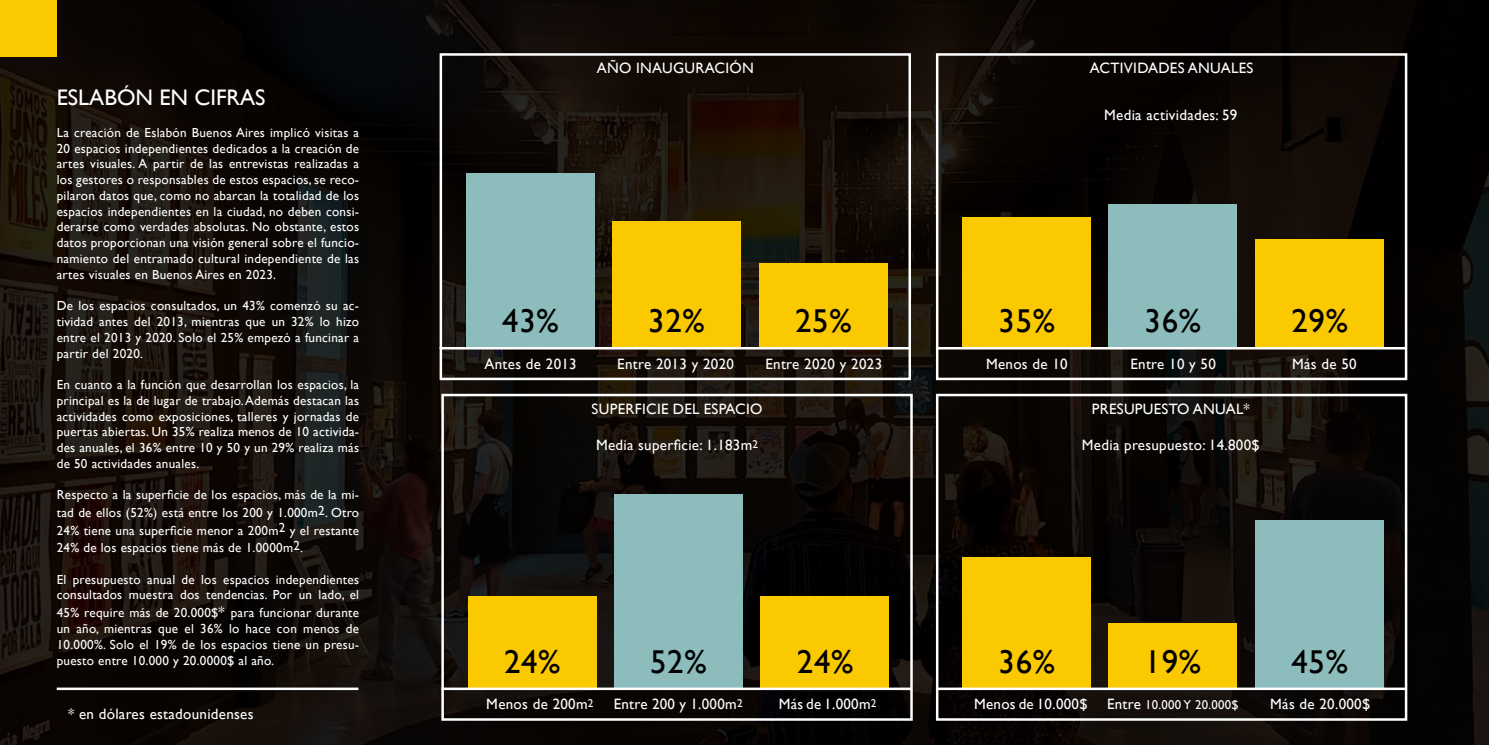
<style>
.page{position:relative;width:1489px;height:745px;background:#fff}
.page>*{position:absolute;margin:0;border:0;box-sizing:border-box;transform-origin:0 0}
.t1{font:33px "Gill Sans";letter-spacing:.02em;color:#000}
.t2{font:22.5px "Gill Sans";color:#fff}
.t3{font:15px "Gill Sans";letter-spacing:.02em;color:#fff}
.t4{font:13.12px/15.8px "Gill Sans";letter-spacing:.02em;color:#fff;text-align:justify}
.t5{font:12.75px "Gill Sans";letter-spacing:.02em;color:#fff}
.s1{font-size:15px}
</style>
<div class="page">
<img style="left:0;top:0;width:1488px;height:744px">
<hr style="left:57px;top:687px;width:301px;height:2px;background:#fff">
<div style="left:0;top:0;width:57px;height:57px;background:#fbc900"></div>
<div style="left:614px;top:494px;width:128px;height:193px;background:#8dbcbc"></div>
<div style="left:468px;top:595px;width:129px;height:92px;background:#fbc900"></div>
<div style="left:760px;top:595px;width:129px;height:92px;background:#fbc900"></div>
<div style="left:441px;top:393px;width:471px;height:327px;border:2px solid #fff"></div>
<div style="left:466px;top:173px;width:129px;height:174px;background:#8dbcbc"></div>
<div style="left:612px;top:221px;width:129px;height:126px;background:#fbc900"></div>
<div style="left:759px;top:263px;width:128px;height:84px;background:#fbc900"></div>
<div style="left:439px;top:53px;width:472px;height:327px;border:2px solid #fff"></div>
<div style="left:962px;top:217px;width:129px;height:130px;background:#fbc900"></div>
<div style="left:1108px;top:204px;width:129px;height:143px;background:#8dbcbc"></div>
<div style="left:1255px;top:239px;width:128px;height:108px;background:#fbc900"></div>
<div style="left:935px;top:53px;width:472px;height:327px;border:2px solid #fff"></div>
<div style="left:962px;top:557px;width:129px;height:130px;background:#fbc900"></div>
<div style="left:1108px;top:623px;width:129px;height:64px;background:#fbc900"></div>
<div style="left:1255px;top:520px;width:128px;height:167px;background:#8dbcbc"></div>
<div style="left:935px;top:393px;width:472px;height:327px;border:2px solid #fff"></div>
<hr style="left:441px;top:687px;width:470px;height:2px;background:#fff">
<hr style="left:935px;top:687px;width:470px;height:2px;background:#fff">
<hr style="left:935px;top:347px;width:470px;height:2px;background:#fff">
<hr style="left:439px;top:347px;width:470px;height:2px;background:#fff">
<h2 class="t2" style="left:57px;top:84px;width:210px">ESLABÓN EN CIFRAS</h2>
<p class="t4" style="left:57px;top:125px;width:304px">La creación de Eslabón Buenos Aires implicó visitas a 20 espacios independientes dedicados a la creación de artes visuales. A partir de las entrevistas realizadas a los gestores o responsables de estos espacios, se reco&shy;pilaron datos que, como no abarcan la totalidad de los espacios independientes en la ciudad, no deben consi&shy;derarse como verdades absolutas. No obstante, estos datos proporcionan una visión general sobre el funcio&shy;namiento del entramado cultural independiente de las artes visuales en Buenos Aires en 2023.</p>
<p class="t4" style="left:57px;top:298px;width:304px">De los espacios consultados, un 43% comenzó su ac&shy;tividad antes del 2013, mientras que un 32% lo hizo entre el 2013 y 2020. Solo el 25% empezó a funcinar a partir del 2020.</p>
<p class="t4" style="left:57px;top:377px;width:304px">En cuanto a la función que desarrollan los espacios, la principal es la de lugar de trabajo. Además destacan las actividades como exposiciones, talleres y jornadas de puertas abiertas. Un 35% realiza menos de 10 activida&shy;des anuales, el 36% entre 10 y 50 y un 29% realiza más de 50 actividades anuales.</p>
<p class="t4" style="left:57px;top:486px;width:304px;line-height:17.5px">Respecto a la superficie de los espacios, más de la mi&shy;tad de ellos (52%) está entre los 200 y 1.000m2. Otro 24% tiene una superficie menor a 200m2 y el restante 24% de los espacios tiene más de 1.0000m2.</p>
<p class="t4" style="left:57px;top:571px;width:304px">El presupuesto anual de los espacios independientes consultados muestra dos tendencias. Por un lado, el</p>
<p class="t4" style="left:57px;top:605px;width:304px">45% require más de 20.000$<span class="s1">*</span> para funcionar durante un año, mientras que el 36% lo hace con menos de 10.000%. Solo el 19% de los espacios tiene un presu&shy;puesto entre 10.000 y 20.0000$ al año.</p>
<p class="t3" style="left:68px;top:704px;width:187px">* en dólares estadounidenses</p>
<p class="t3" style="left:596px;top:59px;width:159px">AÑO INAUGURACIÓN</p>
<p class="t3" style="left:1089px;top:59px;width:165px">ACTIVIDADES ANUALES</p>
<p class="t3" style="left:1104px;top:106px;width:135px">Media actividades: 59</p>
<h1 class="t1" style="left:502px;top:301px;width:58px">43%</h1>
<h1 class="t1" style="left:648px;top:301px;width:58px">32%</h1>
<h1 class="t1" style="left:795px;top:301px;width:58px">25%</h1>
<p class="t3" style="left:617px;top:354px;width:118px">Entre 2013 y 2020</p>
<h1 class="t1" style="left:998px;top:301px;width:58px">35%</h1>
<h1 class="t1" style="left:1144px;top:301px;width:58px">36%</h1>
<h1 class="t1" style="left:1291px;top:301px;width:58px">29%</h1>
<p class="t3" style="left:1130px;top:354px;width:87px">Entre 10 y 50</p>
<p class="t3" style="left:1292px;top:354px;width:66px">Más de 50</p>
<p class="t3" style="left:484px;top:354px;width:94px">Antes de 2013</p>
<p class="t3" style="left:765px;top:354px;width:118px">Entre 2020 y 2023</p>
<p class="t3" style="left:986px;top:354px;width:83px">Menos de 10</p>
<p class="t3" style="left:591px;top:399px;width:172px">SUPERFICIE DEL ESPACIO</p>
<p class="t3" style="left:1091px;top:399px;width:160px">PRESUPUESTO ANUAL*</p>
<p class="t3" style="left:596px;top:436px;width:164px">Media superficie: 1.183m<sup>2</sup></p>
<p class="t3" style="left:1081px;top:436px;width:179px">Media presupuesto: 14.800$</p>
<h1 class="t1" style="left:504px;top:641px;width:58px">24%</h1>
<h1 class="t1" style="left:650px;top:641px;width:58px">52%</h1>
<h1 class="t1" style="left:796px;top:641px;width:58px">24%</h1>
<p class="t3" style="left:613px;top:695px;width:130px">Entre 200 y 1.000m<sup>2</sup></p>
<p class="t3" style="left:778px;top:695px;width:99px">Más de 1.000m<sup>2</sup></p>
<p class="t3" style="left:486px;top:695px;width:109px">Menos de 200m<sup>2</sup></p>
<h1 class="t1" style="left:998px;top:641px;width:58px">36%</h1>
<h1 class="t1" style="left:1144px;top:641px;width:58px">19%</h1>
<h1 class="t1" style="left:1291px;top:641px;width:58px">45%</h1>
<p class="t5" style="left:1106px;top:697px;width:133px"><span class="s1">Entre</span> 10.000 Y 20.000$</p>
<p class="t3" style="left:1270px;top:695px;width:101px">Más de 20.000$</p>
<p class="t3" style="left:974px;top:695px;width:115px">Menos de 10.000$</p>
</div>
